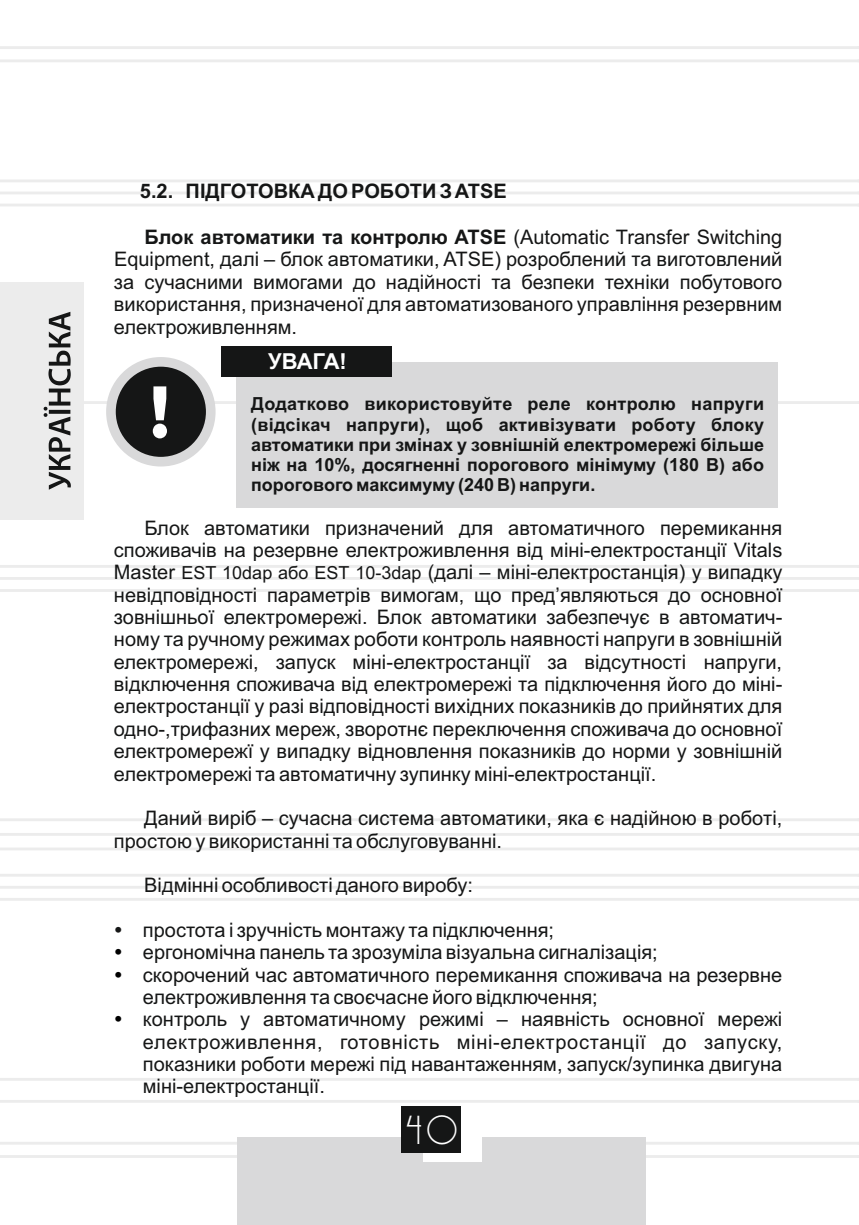
<style>
.page{position:relative;width:859px;height:1225px;background:#fff}
.page>*{position:absolute;margin:0;border:0;box-sizing:border-box;transform-origin:0 0}
.t1{font:35px "DS Standart Cyr";color:#fff}
.t2{font:700 22px "Arial";letter-spacing:-.025em;color:#fff}
.t3{font:20px/22.4px "Arial";color:#151616;text-align:justify}
.t4{font:700 20px "Arial";color:#151616}
.t5{font:700 18px/20.2px "Arial";color:#151616;text-align:justify}
.s1{font-weight:700}
.s2{font-size:18px}
</style>
<div class="page">
<hr style="left:0;top:179px;width:859px;height:3px;background:#ececec">
<hr style="left:0;top:204px;width:859px;height:2px;background:#ececec">
<hr style="left:0;top:565px;width:859px;height:3px;background:#ececec">
<hr style="left:0;top:589px;width:859px;height:3px;background:#ececec">
<hr style="left:0;top:818px;width:859px;height:3px;background:#ececec">
<hr style="left:0;top:847px;width:859px;height:3px;background:#ececec">
<hr style="left:0;top:874px;width:859px;height:2px;background:#ececec">
<hr style="left:0;top:898px;width:859px;height:2px;background:#ececec">
<hr style="left:0;top:1141px;width:859px;height:3px;background:#ececec">
<hr style="left:0;top:1155px;width:859px;height:2px;background:#ececec">
<hr style="left:0;top:46px;width:859px;height:3px;background:#ececec">
<hr style="left:0;top:59px;width:859px;height:3px;background:#ececec">
<hr style="left:0;top:1078px;width:859px;height:2px;background:#ececec">
<hr style="left:0;top:1100px;width:859px;height:2px;background:#ececec">
<hr style="left:0;top:401px;width:859px;height:3px;background:#ececec">
<div style="left:237px;top:1137px;width:409px;height:88px;background:#d9d9da"></div>
<div style="left:423px;top:1109px;width:59px;height:53px;background:#fff"></div>
<div style="left:401px;top:1106px;width:60px;height:47px;background:#151616"></div>
<svg style="left:0;top:191px;width:859px;height:4px"></svg>
<hr style="left:0;top:577px;width:859px;height:3px;background:#ececec">
<hr style="left:0;top:833px;width:859px;height:3px;background:#ececec">
<hr style="left:0;top:886px;width:859px;height:3px;background:#ececec">
<div style="left:0;top:282px;width:83px;height:237px;background:#ececec"></div>
<svg style="left:44px;top:312px;width:27px;height:178px"></svg>
<div style="left:106px;top:357px;width:110px;height:109px;border:19px solid #d9d9da;border-radius:50%"></div>
<div style="left:116px;top:367px;width:90px;height:90px;background:#151616;border-radius:50%"></div>
<svg style="left:153px;top:386px;width:14px;height:52px"></svg>
<div style="left:236px;top:362px;width:542px;height:145px;background:#d9d9da"></div>
<div style="left:222px;top:346px;width:170px;height:30px;background:#151616"></div>
<p class="t4" style="left:140px;top:183px;width:368px">5.2. ПІДГОТОВКА ДО РОБОТИ З ATSE</p>
<p class="t3" style="left:114px;top:228px;width:670px;text-indent:30px"><span class="s1">Блок автоматики та контролю ATSE</span> (Automatic Transfer Switching Equipment, далі – блок автоматики, ATSE) розроблений та виготовлений за сучасними вимогами до надійності та безпеки техніки побутового використання, призначеної для автоматизованого управління резервним електроживленням.</p>
<p class="t2" style="left:268px;top:353px;width:80px">УВАГА!</p>
<p class="t5" style="left:251px;top:395px;width:514px">Додатково використовуйте реле контролю напруги (відсікач напруги), щоб активізувати роботу блоку автоматики при змінах у зовнішній електромережі більше ніж на 10%, досягненні порогового мінімуму (180 В) або порогового максимуму (240 В) напруги.</p>
<p class="t3" style="left:114px;top:518px;width:670px;text-indent:30px">Блок автоматики призначений для автоматичного перемикання споживачів на резервне електроживлення від міні-електростанції Vitals Master <span class="s2">EST 10dap або EST 10-3dap</span> (далі – міні-електростанція) у випадку невідповідності параметрів вимогам, що пред’являються до основної зовнішньої електромережі. Блок автоматики забезпечує в автоматич&shy;ному та ручному режимах роботи контроль наявності напруги в зовнішній електромережі, запуск міні-електростанції за відсутності напруги, відключення споживача від електромережі та підключення його до міні&shy;електростанції у разі відповідності вихідних показників до прийнятих для одно-,трифазних мереж, зворотнє переключення споживача до основної електромережї у випадку відновлення показників до норми у зовнішній електромережі та автоматичну зупинку міні-електростанції.</p>
<p class="t3" style="left:114px;top:809px;width:670px;text-indent:30px">Даний виріб – сучасна система автоматики, яка є надійною в роботі, простою у використанні та обслуговуванні.</p>
<p class="t3" style="left:144px;top:876px;width:330px">Відмінні особливості даного виробу:</p>
<p class="t3" style="left:143px;top:920px;width:641px;text-align:left">простота і зручність монтажу та підключення;<br>ергономічна панель та зрозуміла візуальна сигналізація;<br>скорочений час автоматичного перемикання споживача на резервне електроживлення та своєчасне його відключення;<br>контроль у автоматичному режимі ‒ наявність основної мережі електроживлення, готовність міні-електростанції до запуску, показники роботи мережі під навантаженням, запуск/зупинка двигуна міні-електростанції.</p>
<h1 class="t1" style="left:406px;top:1115px;width:53px">40</h1>
</div>
